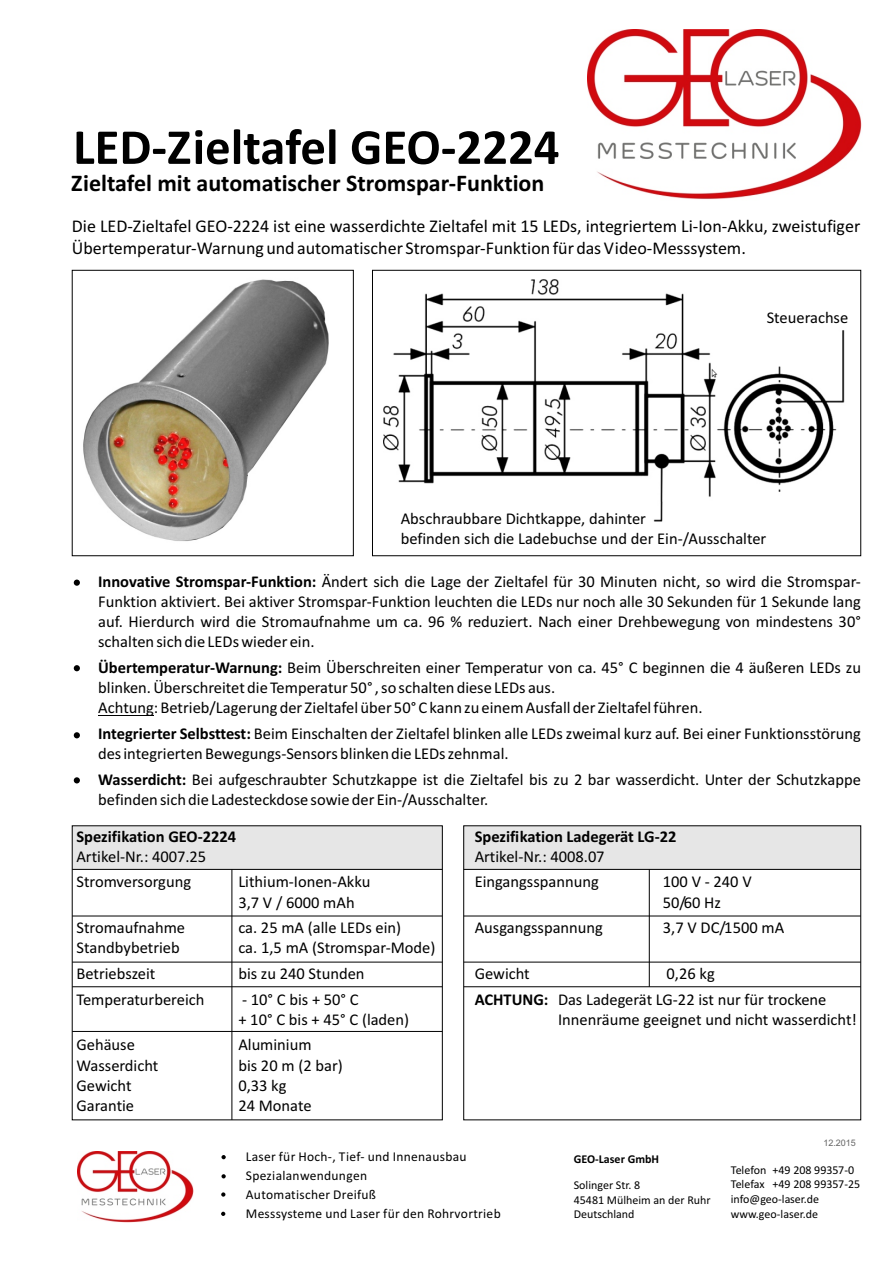
<style>
.page{position:relative;width:894px;height:1263px;background:#fff}
.page>*{position:absolute;margin:0;border:0;box-sizing:border-box;transform-origin:0 0}
.t1{font:700 50.85px "Calibri";color:#000}
.t2{font:700 24px "Calibri";color:#000}
.t3{font:18px/21.9px "Calibri";color:#000}
.t4{font:16.5px/20.1px "Calibri";color:#000}
.t5{font:700 16.5px "Calibri";color:#000}
.t6{font:13.5px/18.9px "Calibri";letter-spacing:.02em;color:#000}
.t7{font:12px/14.7px "Calibri";color:#000}
.t8{font:700 12px "Calibri";color:#000}
.t9{font:9px "Arial";color:#666}
.s1{font-weight:700}
</style>
<div class="page">
<img style="left:587px;top:30px;width:275px;height:170px">
<div style="left:72px;top:826px;width:370px;height:43px;background:#e6e6e6"></div>
<div style="left:464px;top:826px;width:397px;height:43px;background:#e6e6e6"></div>
<svg style="left:222px;top:1155px;width:4px;height:4px"></svg>
<svg style="left:222px;top:1174px;width:4px;height:4px"></svg>
<svg style="left:221px;top:1192px;width:4px;height:5px"></svg>
<svg style="left:221px;top:1212px;width:4px;height:4px"></svg>
<img style="left:77px;top:1151px;width:116px;height:72px">
<hr style="left:98px;top:715px;width:56px;height:1px;background:#000">
<img style="left:384px;top:280px;width:461px;height:242px">
<hr style="left:72px;top:869px;width:370px;height:1px;background:#000">
<hr style="left:232px;top:869px;width:1px;height:251px;background:#000">
<hr style="left:72px;top:916px;width:370px;height:1px;background:#000">
<hr style="left:72px;top:962px;width:370px;height:1px;background:#000">
<hr style="left:72px;top:986px;width:370px;height:1px;background:#000">
<hr style="left:72px;top:1031px;width:370px;height:1px;background:#000">
<hr style="left:464px;top:869px;width:397px;height:1px;background:#000">
<hr style="left:464px;top:916px;width:397px;height:1px;background:#000">
<hr style="left:464px;top:962px;width:397px;height:1px;background:#000">
<hr style="left:464px;top:986px;width:397px;height:1px;background:#000">
<hr style="left:649px;top:869px;width:1px;height:118px;background:#000">
<img style="left:77px;top:269px;width:266px;height:272px">
<div style="left:72px;top:270px;width:282px;height:286px;border:1px solid #000"></div>
<div style="left:372px;top:270px;width:489px;height:286px;border:1px solid #000"></div>
<svg style="left:74px;top:580px;width:6px;height:6px"></svg>
<svg style="left:74px;top:665px;width:6px;height:6px"></svg>
<svg style="left:74px;top:732px;width:6px;height:6px"></svg>
<svg style="left:74px;top:777px;width:6px;height:6px"></svg>
<h1 class="t1" style="left:73px;top:126px;width:488px">LED-Zieltafel GEO-2224</h1>
<h2 class="t2" style="left:71px;top:173px;width:475px">Zieltafel mit automatischer Stromspar-Funktion</h2>
<p class="t3" style="left:72px;top:216px;width:790px">Die LED-Zieltafel GEO-2224 ist eine wasserdichte Zieltafel mit 15 LEDs, integriertem Li-Ion-Akku, zweistufiger<br>Übertemperatur-Warnung und automatischer Stromspar-Funktion für das Video-Messsystem.</p>
<p class="t4" style="left:767px;top:309px;width:83px">Steuerachse</p>
<p class="t4" style="left:401px;top:510px;width:367px">Abschraubbare Dichtkappe, dahinter<br>befinden sich die Ladebuchse und der Ein-/Ausschalter</p>
<p class="t4" style="left:98px;top:573px;width:764px;text-align:justify"><span class="s1">Innovative Stromspar-Funktion:</span> Ändert sich die Lage der Zieltafel für 30 Minuten nicht, so wird die Stromspar-Funktion aktiviert. Bei aktiver Stromspar-Funktion leuchten die LEDs nur noch alle 30 Sekunden für 1 Sekunde lang auf. Hierdurch wird die Stromaufnahme um ca. 96 % reduziert. Nach einer Drehbewegung von mindestens 30° schalten sich die LEDs wieder ein.</p>
<p class="t4" style="left:98px;top:659px;width:764px"><span class="s1">Übertemperatur-Warnung:</span> Beim Überschreiten einer Temperatur von ca. 45° C beginnen die 4 äußeren LEDs zu blinken. Überschreitet die Temperatur 50° , so schalten diese LEDs aus.<br>Achtung: Betrieb/Lagerung der Zieltafel über 50° C kann zu einem Ausfall der Zieltafel führen.</p>
<p class="t4" style="left:98px;top:725px;width:764px"><span class="s1">Integrierter Selbsttest:</span> Beim Einschalten der Zieltafel blinken alle LEDs zweimal kurz auf. Bei einer Funktionsstörung des integrierten Bewegungs-Sensors blinken die LEDs zehnmal.</p>
<p class="t4" style="left:98px;top:771px;width:764px"><span class="s1">Wasserdicht:</span> Bei aufgeschraubter Schutzkappe ist die Zieltafel bis zu 2 bar wasserdicht. Unter der Schutzkappe befinden sich die Ladesteckdose sowie der Ein-/Ausschalter.</p>
<p class="t5" style="left:76px;top:829px;width:161px">Spezifikation GEO-2224</p>
<p class="t5" style="left:475px;top:829px;width:203px">Spezifikation Ladegerät LG-22</p>
<p class="t4" style="left:76px;top:848px;width:131px">Artikel-Nr.: 4007.25</p>
<p class="t4" style="left:475px;top:848px;width:131px">Artikel-Nr.: 4008.07</p>
<p class="t4" style="left:76px;top:873px;width:116px">Stromversorgung</p>
<p class="t4" style="left:238px;top:873px;width:134px">Lithium-Ionen-Akku</p>
<p class="t4" style="left:475px;top:873px;width:126px">Eingangsspannung</p>
<p class="t4" style="left:663px;top:873px;width:90px">100 V - 240 V</p>
<p class="t4" style="left:238px;top:893px;width:118px">3,7 V / 6000 mAh</p>
<p class="t4" style="left:663px;top:893px;width:60px">50/60 Hz</p>
<p class="t4" style="left:76px;top:919px;width:110px">Stromaufnahme</p>
<p class="t4" style="left:238px;top:919px;width:164px">ca. 25 mA (alle LEDs ein)</p>
<p class="t4" style="left:475px;top:919px;width:130px">Ausgangsspannung</p>
<p class="t4" style="left:663px;top:919px;width:123px">3,7 V DC/1500 mA</p>
<p class="t4" style="left:76px;top:939px;width:105px">Standbybetrieb</p>
<p class="t4" style="left:238px;top:939px;width:199px">ca. 1,5 mA (Stromspar-Mode)</p>
<p class="t4" style="left:76px;top:965px;width:80px">Betriebszeit</p>
<p class="t4" style="left:238px;top:965px;width:128px">bis zu 240 Stunden</p>
<p class="t4" style="left:475px;top:965px;width:57px">Gewicht</p>
<p class="t4" style="left:667px;top:965px;width:50px">0,26 kg</p>
<p class="t4" style="left:76px;top:990px;width:129px">Temperaturbereich</p>
<p class="t4" style="left:242px;top:990px;width:118px">- 10° C bis + 50° C</p>
<p class="t4" style="left:475px;top:990px;width:353px"><span class="s1">ACHTUNG:</span> Das Ladegerät LG-22 ist nur für trockene</p>
<p class="t4" style="left:238px;top:1011px;width:172px">+ 10° C bis + 45° C (laden)</p>
<p class="t4" style="left:558px;top:1011px;width:300px">Innenräume geeignet und nicht wasserdicht!</p>
<p class="t4" style="left:76px;top:1036px;width:60px">Gehäuse</p>
<p class="t4" style="left:238px;top:1036px;width:75px">Aluminium</p>
<p class="t4" style="left:76px;top:1056px;width:83px">Wasserdicht</p>
<p class="t4" style="left:238px;top:1056px;width:106px">bis 20 m (2 bar)</p>
<p class="t4" style="left:76px;top:1077px;width:57px">Gewicht</p>
<p class="t4" style="left:238px;top:1077px;width:50px">0,33 kg</p>
<p class="t4" style="left:76px;top:1097px;width:59px">Garantie</p>
<p class="t4" style="left:238px;top:1097px;width:75px">24 Monate</p>
<p class="t6" style="left:246px;top:1148px;width:256px">Laser für Hoch-, Tief- und Innenausbau<br>Spezialanwendungen<br>Automatischer Dreifuß<br>Messsysteme und Laser für den Rohrvortrieb</p>
<p class="t8" style="left:574px;top:1154px;width:87px">GEO-Laser GmbH</p>
<p class="t7" style="left:574px;top:1179px;width:138px">Solinger Str. 8<br>45481 Mülheim an der Ruhr<br>Deutschland</p>
<p class="t9" style="left:823px;top:1140px;width:34px">12.2015</p>
<p class="t7" style="left:731px;top:1163px;width:131px">Telefon +49 208 99357-0<br>Telefax +49 208 99357-25 info@geo-laser.de www.geo-laser.de</p>
</div>
